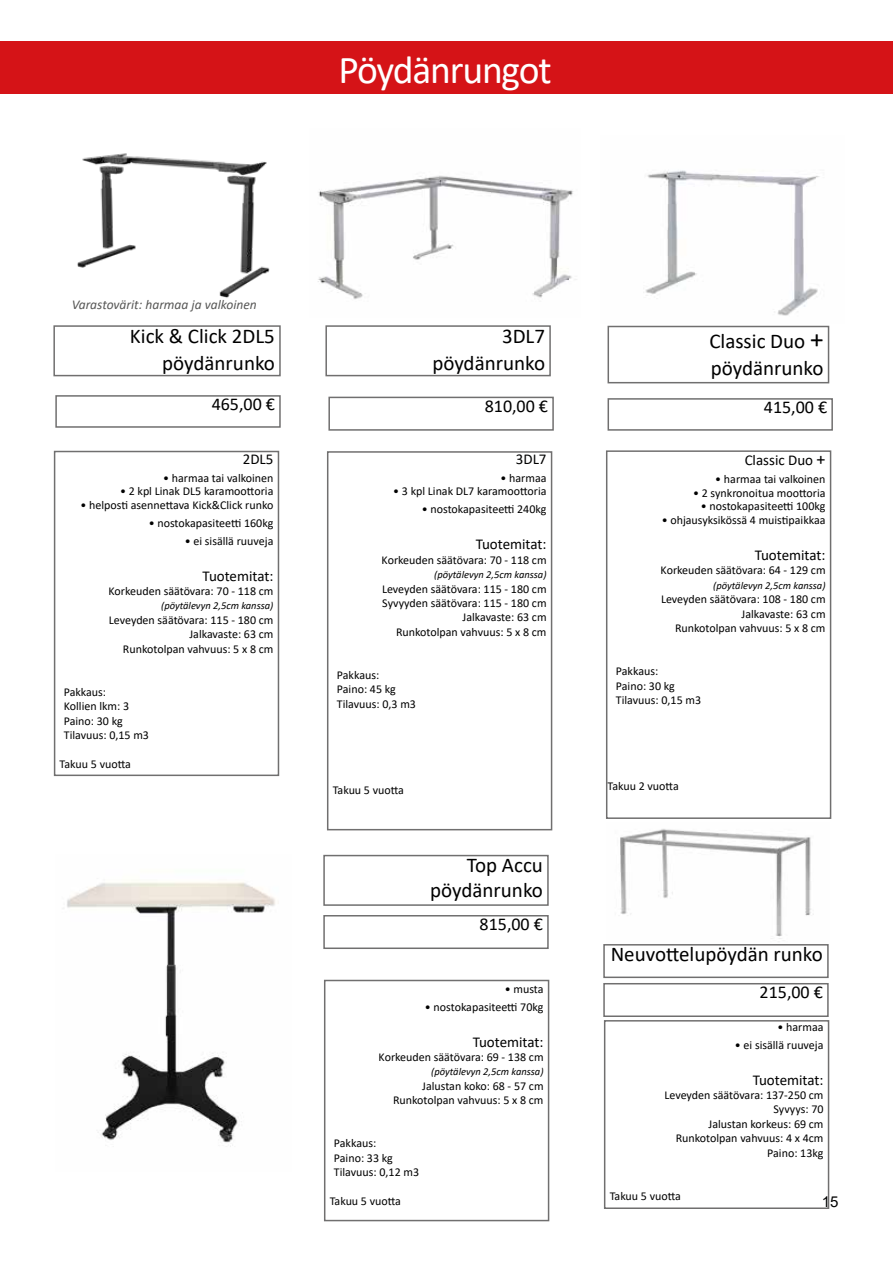
<style>
.page{position:relative;width:893px;height:1263px;background:#fff}
.page>*{position:absolute;margin:0;border:0;box-sizing:border-box;transform-origin:0 0}
.t1{font:39.6px "Calibri";letter-spacing:-.03em;color:#fff}
.t2{font:21px/27px "Calibri";color:#000;text-align:right}
.t3{font:18px "Calibri";color:#000}
.t4{font:15px "Calibri";color:#000}
.t5{font:15px "Arial";color:#000}
.t6{font:italic 13.5px "Calibri";color:#575756}
.t7{font:12px/14.4px "Calibri";color:#000;text-align:right}
.t8{font:italic 10.5px "Calibri";color:#000}
.s1{font-size:27px}
.s2{font-size:18px}
</style>
<div class="page">
<img style="left:620px;top:829px;width:194px;height:110px">
<div style="left:54px;top:451px;width:225px;height:325px;border:2px solid #706f6f"></div>
<div style="left:0;top:41px;width:893px;height:53px;background:#d51317"></div>
<div style="left:53px;top:325px;width:228px;height:51px;border:2px solid #706f6f"></div>
<div style="left:55px;top:395px;width:226px;height:33px;border:2px solid #706f6f"></div>
<img style="left:77px;top:153px;width:193px;height:145px">
<div style="left:324px;top:980px;width:225px;height:241px;border:2px solid #706f6f"></div>
<div style="left:323px;top:855px;width:226px;height:51px;border:2px solid #706f6f"></div>
<div style="left:323px;top:915px;width:226px;height:34px;border:2px solid #706f6f"></div>
<img style="left:67px;top:882px;width:208px;height:265px">
<div style="left:606px;top:450px;width:225px;height:369px;border:2px solid #706f6f"></div>
<div style="left:607px;top:326px;width:222px;height:57px;border:2px solid #706f6f"></div>
<div style="left:607px;top:398px;width:226px;height:33px;border:2px solid #706f6f"></div>
<img style="left:643px;top:170px;width:177px;height:146px">
<div style="left:604px;top:1020px;width:225px;height:189px;border:2px solid #706f6f"></div>
<div style="left:603px;top:944px;width:226px;height:34px;border:2px solid #706f6f"></div>
<div style="left:603px;top:983px;width:226px;height:34px;border:2px solid #706f6f"></div>
<div style="left:327px;top:451px;width:225px;height:379px;border:2px solid #706f6f"></div>
<div style="left:325px;top:325px;width:226px;height:51px;border:2px solid #706f6f"></div>
<img style="left:318px;top:175px;width:259px;height:124px">
<div style="left:328px;top:397px;width:226px;height:34px;border:2px solid #706f6f"></div>
<h1 class="t1" style="left:339px;top:43px;width:215px">Pöydänrungot</h1>
<p class="t6" style="left:72px;top:295px;width:187px">Varastovärit: harmaa ja valkoinen</p>
<h2 class="t2" style="left:130px;top:322px;width:147px">Kick &amp; Click 2DL5 pöydänrunko</h2>
<h3 class="t3" style="left:212px;top:392px;width:65px">465,00 €</h3>
<p class="t4" style="left:243px;top:448px;width:32px">2DL5</p>
<p class="t7" style="left:163px;top:470px;width:112px">• harmaa tai valkoinen</p>
<p class="t7" style="left:120px;top:483px;width:155px">• 2 kpl Linak DL5 karamoottoria</p>
<p class="t7" style="left:80px;top:497px;width:194px">• helposti asennettava Kick&amp;Click runko</p>
<p class="t7" style="left:149px;top:515px;width:126px">• nostokapasiteetti 160kg</p>
<p class="t7" style="left:185px;top:533px;width:90px">• ei sisällä ruuveja</p>
<p class="t4" style="left:203px;top:565px;width:72px">Tuotemitat:</p>
<p class="t7" style="left:109px;top:583px;width:166px">Korkeuden säätövara: 70 - 118 cm</p>
<p class="t8" style="left:161px;top:598px;width:114px">(pöytälevyn 2,5cm kanssa)</p>
<p class="t7" style="left:109px;top:612px;width:166px">Leveyden säätövara: 115 - 180 cm<br>Jalkavaste: 63 cm<br>Runkotolpan vahvuus: 5 x 8 cm</p>
<p class="t7" style="left:64px;top:684px;width:87px;text-align:left">Pakkaus:<br>Kollien lkm: 3<br>Paino: 30 kg<br>Tilavuus: 0,15 m3</p>
<p class="t7" style="left:60px;top:756px;width:73px">Takuu 5 vuotta</p>
<h2 class="t2" style="left:432px;top:322px;width:114px">3DL7 pöydänrunko</h2>
<h3 class="t3" style="left:485px;top:393px;width:65px">810,00 €</h3>
<p class="t4" style="left:516px;top:449px;width:32px">3DL7</p>
<p class="t7" style="left:501px;top:470px;width:48px">• harmaa</p>
<p class="t7" style="left:393px;top:484px;width:155px">• 3 kpl Linak DL7 karamoottoria</p>
<p class="t7" style="left:422px;top:502px;width:126px">• nostokapasiteetti 240kg</p>
<p class="t4" style="left:476px;top:534px;width:72px">Tuotemitat:</p>
<p class="t7" style="left:382px;top:552px;width:166px">Korkeuden säätövara: 70 - 118 cm</p>
<p class="t8" style="left:434px;top:567px;width:114px">(pöytälevyn 2,5cm kanssa)</p>
<p class="t7" style="left:382px;top:581px;width:166px">Leveyden säätövara: 115 - 180 cm<br>Syvyyden säätövara: 115 - 180 cm<br>Jalkavaste: 63 cm<br>Runkotolpan vahvuus: 5 x 8 cm</p>
<p class="t7" style="left:337px;top:668px;width:81px;text-align:left">Pakkaus:<br>Paino: 45 kg<br>Tilavuus: 0,3 m3</p>
<p class="t7" style="left:333px;top:783px;width:73px">Takuu 5 vuotta</p>
<h2 class="t2" style="left:430px;top:852px;width:114px;line-height:25.2px">Top Accu pöydänrunko</h2>
<h3 class="t3" style="left:480px;top:911px;width:65px">815,00 €</h3>
<p class="t7" style="left:505px;top:981px;width:40px">• musta</p>
<p class="t7" style="left:425px;top:999px;width:120px">• nostokapasiteetti 70kg</p>
<p class="t4" style="left:473px;top:1031px;width:72px">Tuotemitat:</p>
<p class="t7" style="left:379px;top:1049px;width:166px">Korkeuden säätövara: 69 - 138 cm</p>
<p class="t8" style="left:431px;top:1064px;width:114px">(pöytälevyn 2,5cm kanssa)</p>
<p class="t7" style="left:393px;top:1078px;width:152px">Jalustan koko: 68 - 57 cm<br>Runkotolpan vahvuus: 5 x 8 cm</p>
<p class="t7" style="left:334px;top:1136px;width:87px;text-align:left">Pakkaus:<br>Paino: 33 kg<br>Tilavuus: 0,12 m3</p>
<p class="t7" style="left:330px;top:1193px;width:73px">Takuu 5 vuotta</p>
<h2 class="t2" style="left:709px;top:326px;width:116px;text-align:left">Classic Duo <span class="s1">+ </span>pöydänrunko</h2>
<h3 class="t3" style="left:764px;top:395px;width:65px">415,00 €</h3>
<p class="t4" style="left:745px;top:450px;width:82px">Classic Duo <span class="s2">+</span></p>
<p class="t7" style="left:715px;top:472px;width:112px">• harmaa tai valkoinen</p>
<p class="t7" style="left:693px;top:485px;width:134px">• 2 synkronoitua moottoria</p>
<p class="t7" style="left:701px;top:499px;width:126px">• nostokapasiteetti 100kg</p>
<p class="t7" style="left:662px;top:512px;width:165px">• ohjausyksikössä 4 muistipaikkaa</p>
<p class="t4" style="left:755px;top:544px;width:72px">Tuotemitat:</p>
<p class="t7" style="left:661px;top:563px;width:166px">Korkeuden säätövara: 64 - 129 cm</p>
<p class="t8" style="left:713px;top:578px;width:114px">(pöytälevyn 2,5cm kanssa)</p>
<p class="t7" style="left:661px;top:592px;width:166px">Leveyden säätövara: 108 - 180 cm<br>Jalkavaste: 63 cm<br>Runkotolpan vahvuus: 5 x 8 cm</p>
<p class="t7" style="left:616px;top:664px;width:87px;text-align:left">Pakkaus:<br>Paino: 30 kg<br>Tilavuus: 0,15 m3</p>
<p class="t7" style="left:607px;top:779px;width:73px">Takuu 2 vuotta</p>
<h2 class="t2" style="left:611px;top:940px;width:214px">Neuvottelupöydän runko</h2>
<h3 class="t3" style="left:760px;top:979px;width:65px">215,00 €</h3>
<p class="t7" style="left:777px;top:1019px;width:48px">• harmaa</p>
<p class="t7" style="left:735px;top:1037px;width:90px">• ei sisällä ruuveja</p>
<p class="t4" style="left:753px;top:1069px;width:72px">Tuotemitat:</p>
<p class="t7" style="left:664px;top:1087px;width:161px">Leveyden säätövara: 137-250 cm<br>Syvyys: 70<br>Jalustan korkeus: 69 cm<br>Runkotolpan vahvuus: 4 x 4cm<br>Paino: 13kg</p>
<p class="t7" style="left:610px;top:1188px;width:73px">Takuu 5 vuotta</p>
<p class="t5" style="left:822px;top:1191px;width:18px">15</p>
</div>
